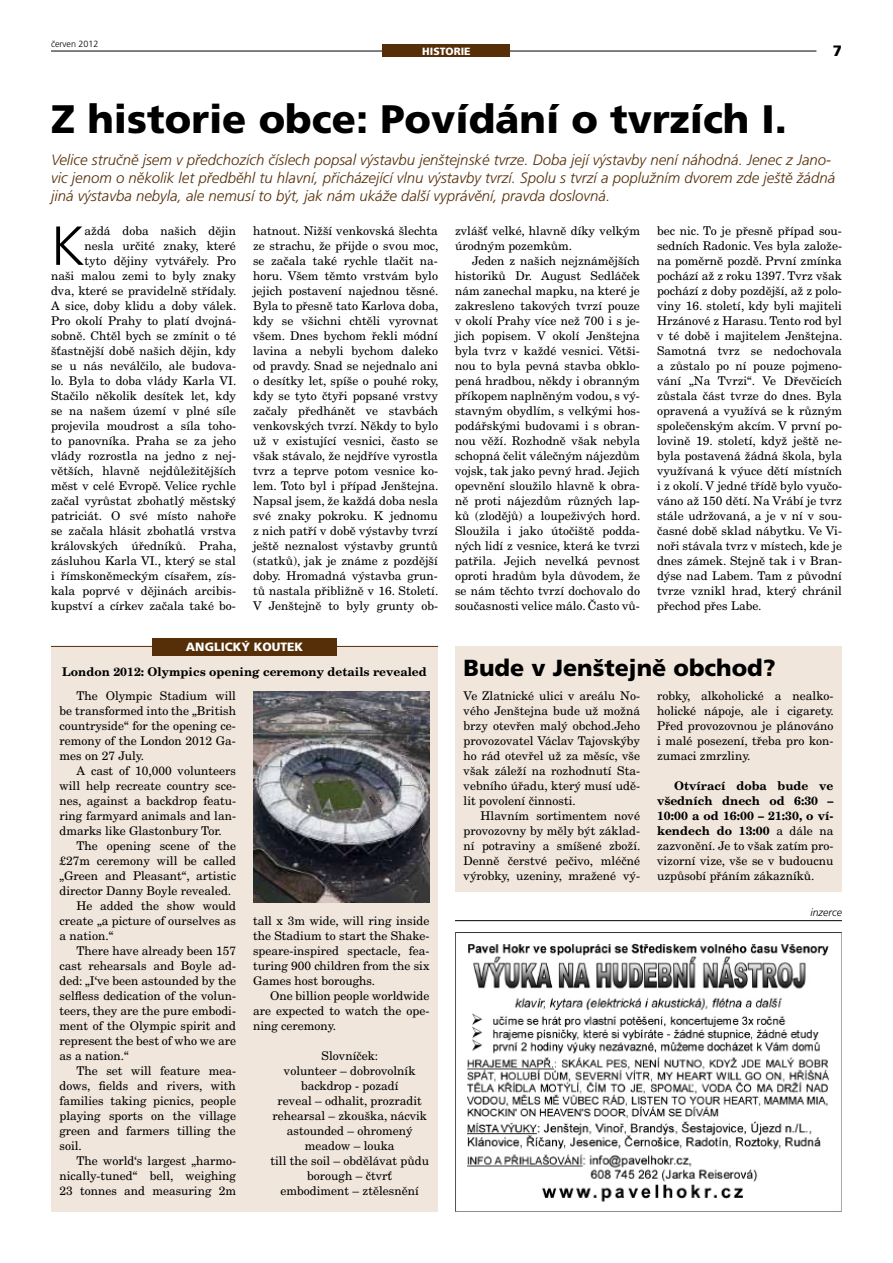
<style>
.page{position:relative;width:893px;height:1263px;background:#fff}
.page>*{position:absolute;margin:0;border:0;box-sizing:border-box;transform-origin:0 0}
.t1{font:300 55.05px "Frutiger CE";color:#000}
.t2{font:900 39.75px "Frutiger CE";color:#000}
.t3{font:900 23.25px "Frutiger CE";color:#000}
.t4{font:italic 300 15px/18px "Frutiger CE";color:#562f08}
.t5{font:900 15px "Frutiger CE";color:#000}
.t6{font:12px/15px "New Century Schlbk CE";color:#000;text-align:justify}
.t7{font:700 12px "New Century Schlbk CE";color:#000}
.t8{font:900 12px "Frutiger CE";color:#fff}
.t9{font:900 10.5px "Frutiger CE";color:#fff}
.t10{font:italic 300 10.5px "Frutiger CE";color:#000}
.t11{font:300 9px "Frutiger CE";color:#000}
.s1{font-weight:700}
</style>
<div class="page">
<div style="left:455px;top:646px;width:387px;height:245px;background:#f0e6db"></div>
<hr style="left:51px;top:51px;width:765px;height:1px;background:#000">
<div style="left:383px;top:44px;width:127px;height:13px;background:#562f08"></div>
<div style="left:51px;top:646px;width:387px;height:566px;background:#f0e6db"></div>
<hr style="left:51px;top:646px;width:387px;height:1px;background:#562f08">
<div style="left:152px;top:638px;width:185px;height:17px;background:#562f08"></div>
<hr style="left:455px;top:920px;width:387px;height:1px;background:#000">
<img style="left:455px;top:932px;width:387px;height:280px">
<img style="left:253px;top:692px;width:176px;height:211px">
<p class="t11" style="left:51px;top:39px;width:49px">červen 2012</p>
<p class="t9" style="left:422px;top:46px;width:50px">historie</p>
<p class="t5" style="left:833px;top:43px;width:11px">7</p>
<h2 class="t2" style="left:51px;top:98px;width:737px">Z historie obce: Povídání o tvrzích I.</h2>
<p class="t4" style="left:51px;top:151px;width:786px">Velice stručně jsem v předchozích číslech popsal výstavbu jenštejnské tvrze. Doba její výstavby není náhodná. Jenec z Jano&shy;vic jenom o několik let předběhl tu hlavní, přicházející vlnu výstavby tvrzí. Spolu s tvrzí a poplužním dvorem zde ještě žádná jiná výstavba nebyla, ale nemusí to být, jak nám ukáže další vyprávění, pravda doslovná.</p>
<p class="t6" style="left:51px;top:223px;width:187px;text-align:right">aždá doba našich dějin<br>nesla určité znaky, které<br>tyto dějiny vytvářely. Pro<br>naši malou zemi to byly znaky dva, které se pravidelně střídaly.<br>A sice, doby klidu a doby válek.<br>Pro okolí Prahy to platí dvojná&shy;sobně. Chtěl bych se zmínit o té šťastnější době našich dějin, kdy se u nás neválčilo, ale budova&shy;lo. Byla to doba vlády Karla VI.<br>Stačilo několik desítek let, kdy se na našem území v plné síle projevila moudrost a síla toho&shy;to panovníka. Praha se za jeho vlády rozrostla na jedno z nej&shy;větších, hlavně nejdůležitějších měst v celé Evropě. Velice rychle začal vyrůstat zbohatlý městský patriciát. O své místo nahoře se začala hlásit zbohatlá vrstva královských úředníků. Praha, zásluhou Karla VI., který se stal i římskoněmeckým císařem, zís&shy;kala poprvé v dějinách arcibis&shy;kupství a církev začala také bo-</p>
<p class="t6" style="left:253px;top:223px;width:187px">hatnout. Nižší venkovská šlechta ze strachu, že přijde o svou moc, se začala také rychle tlačit na&shy;horu. Všem těmto vrstvám bylo jejich postavení najednou těsné.<br>Byla to přesně tato Karlova doba, kdy se všichni chtěli vyrovnat všem. Dnes bychom řekli módní lavina a nebyli bychom daleko od pravdy. Snad se nejednalo ani o desítky let, spíše o pouhé roky, kdy se tyto čtyři popsané vrstvy začaly předhánět ve stavbách venkovských tvrzí. Někdy to bylo už v existující vesnici, často se však stávalo, že nejdříve vyrostla tvrz a teprve potom vesnice ko&shy;lem. Toto byl i případ Jenštejna.<br>Napsal jsem, že každá doba nesla své znaky pokroku. K jednomu z nich patří v době výstavby tvrzí ještě neznalost výstavby gruntů (statků), jak je známe z pozdější doby. Hromadná výstavba grun&shy;tů nastala přibližně v 16. Století.<br>V Jenštejně to byly grunty ob-</p>
<p class="t6" style="left:455px;top:223px;width:186px">zvlášť velké, hlavně díky velkým úrodným pozemkům.</p>
<h1 class="t1" style="left:51px;top:218px;width:35px">K</h1>
<p class="t6" style="left:455px;top:253px;width:187px;text-indent:17px">Jeden z našich nejznámějších historiků Dr. August Sedláček nám zanechal mapku, na které je zakresleno takových tvrzí pouze v okolí Prahy více než 700 i s je&shy;jich popisem. V okolí Jenštejna byla tvrz v každé vesnici. Větši&shy;nou to byla pevná stavba obklo&shy;pená hradbou, někdy i obranným příkopem naplněným vodou, s vý&shy;stavným obydlím, s velkými hos&shy;podářskými budovami i s obran&shy;nou věží. Rozhodně však nebyla schopná čelit válečným nájezdům vojsk, tak jako pevný hrad. Jejich opevnění sloužilo hlavně k obra&shy;ně proti nájezdům různých lap&shy;ků (zlodějů) a loupeživých hord.<br>Sloužila i jako útočiště podda&shy;ných lidí z vesnice, která ke tvrzi patřila. Jejich nevelká pevnost oproti hradům byla důvodem, že se nám těchto tvrzí dochovalo do současnosti velice málo. Často vů-</p>
<p class="t6" style="left:657px;top:223px;width:187px">bec nic. To je přesně případ sou&shy;sedních Radonic. Ves byla založe&shy;na poměrně pozdě. První zmínka pochází až z roku 1397. Tvrz však pochází z doby pozdější, až z polo&shy;viny 16. století, kdy byli majiteli Hrzánové z Harasu. Tento rod byl v té době i majitelem Jenštejna.<br>Samotná tvrz se nedochovala a zůstalo po ní pouze pojmeno&shy;vání „Na Tvrzi“. Ve Dřevčicích zůstala část tvrze do dnes. Byla opravená a využívá se k různým společenským akcím. V první po&shy;lovině 19. století, když ještě ne&shy;byla postavená žádná škola, byla využívaná k výuce dětí místních i z okolí. V jedné třídě bylo vyučo&shy;váno až 150 dětí. Na Vrábí je tvrz stále udržovaná, a je v ní v sou&shy;časné době sklad nábytku. Ve Vi&shy;noři stávala tvrz v místech, kde je dnes zámek. Stejně tak i v Bran&shy;dýse nad Labem. Tam z původní tvrze vznikl hrad, který chránil přechod přes Labe.</p>
<p class="t8" style="left:186px;top:641px;width:117px">Anglický koutek</p>
<p class="t7" style="left:62px;top:665px;width:366px">London 2012: Olympics opening ceremony details revealed</p>
<p class="t6" style="left:60px;top:688px;width:178px;text-indent:17px">The Olympic Stadium will be transformed into the „British countryside“ for the opening ce&shy;remony of the London 2012 Ga&shy;mes on 27 July.</p>
<p class="t6" style="left:60px;top:763px;width:178px;text-indent:17px">A cast of 10,000 volunteers will help recreate country sce&shy;nes, against a backdrop featu&shy;ring farmyard animals and lan&shy;dmarks like Glastonbury Tor.</p>
<p class="t6" style="left:77px;top:838px;width:161px">The opening scene of the</p>
<p class="t6" style="left:60px;top:853px;width:178px">£27m ceremony will be called</p>
<p class="t6" style="left:60px;top:868px;width:178px">„Green and Pleasant“, artistic</p>
<p class="t6" style="left:60px;top:883px;width:173px">director Danny Boyle revealed.</p>
<p class="t6" style="left:77px;top:898px;width:161px">He added the show would</p>
<p class="t6" style="left:60px;top:913px;width:178px">create „a picture of ourselves as</p>
<p class="t6" style="left:60px;top:928px;width:55px">a nation.“</p>
<p class="t6" style="left:77px;top:943px;width:161px">There have already been 157</p>
<p class="t6" style="left:60px;top:958px;width:178px">cast rehearsals and Boyle ad-</p>
<p class="t6" style="left:60px;top:973px;width:178px">ded: „I‘ve been astounded by the</p>
<p class="t6" style="left:60px;top:988px;width:178px">selfless dedication of the volun-</p>
<p class="t6" style="left:60px;top:1003px;width:178px">teers, they are the pure embodi-</p>
<p class="t6" style="left:60px;top:1018px;width:178px">ment of the Olympic spirit and</p>
<p class="t6" style="left:60px;top:1033px;width:178px">represent the best of who we are</p>
<p class="t6" style="left:60px;top:1048px;width:71px">as a nation.“</p>
<p class="t6" style="left:77px;top:1063px;width:161px">The set will feature mea-</p>
<p class="t6" style="left:60px;top:1078px;width:178px">dows, fields and rivers, with</p>
<p class="t6" style="left:60px;top:1093px;width:178px">families taking picnics, people</p>
<p class="t6" style="left:60px;top:1108px;width:178px">playing sports on the village</p>
<p class="t6" style="left:60px;top:1123px;width:178px">green and farmers tilling the</p>
<p class="t6" style="left:60px;top:1138px;width:24px">soil.</p>
<p class="t6" style="left:77px;top:1153px;width:161px">The world‘s largest „harmo-</p>
<p class="t6" style="left:60px;top:1168px;width:178px">nically-tuned“ bell, weighing</p>
<p class="t6" style="left:60px;top:1183px;width:178px">23 tonnes and measuring 2m</p>
<p class="t6" style="left:253px;top:913px;width:178px">tall x 3m wide, will ring inside the Stadium to start the Shake&shy;speare-inspired spectacle, fea&shy;turing 900 children from the six Games host boroughs.</p>
<p class="t6" style="left:253px;top:988px;width:178px;text-indent:17px">One billion people worldwide are expected to watch the ope&shy;ning ceremony.</p>
<p class="t6" style="left:270px;top:1048px;width:160px;text-align:center">Slovníček:<br>volunteer – dobrovolník backdrop - pozadí<br>reveal – odhalit, prozradit rehearsal – zkouška, nácvik astounded – ohromený meadow – louka<br>till the soil – obdělávat půdu borough – čtvrť<br>embodiment – ztělesnění</p>
<h3 class="t3" style="left:463px;top:655px;width:314px">Bude v Jenštejně obchod?</h3>
<p class="t6" style="left:464px;top:688px;width:178px">Ve Zlatnické ulici v areálu No&shy;vého Jenštejna bude už možná brzy otevřen malý obchod.Jeho provozovatel Václav Tajovskýby ho rád otevřel už za měsíc, vše však záleží na rozhodnutí Sta&shy;vebního úřadu, který musí udě&shy;lit povolení činnosti.</p>
<p class="t6" style="left:464px;top:808px;width:178px;text-indent:17px">Hlavním sortimentem nové provozovny by měly být základ&shy;ní potraviny a smíšené zboží.<br>Denně čerstvé pečivo, mléčné výrobky, uzeniny, mražené vý-</p>
<p class="t6" style="left:657px;top:688px;width:178px">robky, alkoholické a nealko&shy;holické nápoje, ale i cigarety.<br>Před provozovnou je plánováno i malé posezení, třeba pro kon&shy;zumaci zmrzliny.</p>
<p class="t6" style="left:657px;top:778px;width:178px;text-indent:17px"><span class="s1">Otvírací doba bude ve všedních dnech od 6:30 – 10:00 a od 16:00 – 21:30, o ví&shy;kendech do 13:00</span> a dále na zazvonění. Je to však zatím pro&shy;vizorní vize, vše se v budoucnu uzpůsobí přáním zákazníků.</p>
<p class="t10" style="left:810px;top:907px;width:33px">inzerce</p>
</div>
